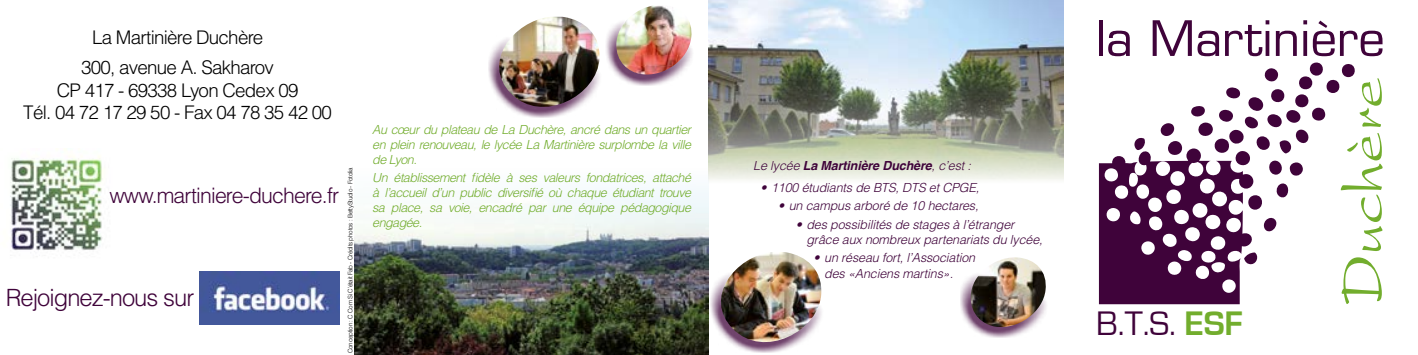
<style>
.page{position:relative;width:1418px;height:355px;background:#fff}
.page>*{position:absolute;margin:0;border:0;box-sizing:border-box;transform-origin:0 0}
.t1{font:35px "Eurostile";color:#3f033a}
.t2{font:300 23.75px "Helvetica";letter-spacing:-.04em;color:#3f033a}
.t3{font:300 21.25px "Helvetica";letter-spacing:-.04em;color:#3f033a}
.t4{font:300 18.75px/29.6px "Helvetica";letter-spacing:-.04em;color:#000;text-align:center}
.t5{font:italic 300 12.5px/15px "Helvetica";letter-spacing:-.04em;color:#72ad2d;text-align:justify}
.t6{font:italic 300 12.5px/15px "Helvetica";letter-spacing:-.01em;color:#3f033a}
.t7{font:italic 700 12.5px "Helvetica";letter-spacing:-.01em;color:#3f033a}
.t8{font:300 6.25px "Helvetica";letter-spacing:-.04em;color:#000}
.s1{font-weight:300}
.s2{font-weight:700;color:#72ad2d}
</style>
<div class="page">
<img style="left:708px;top:0;width:355px;height:221px">
<img style="left:355px;top:188px;width:353px;height:166px">
<div style="left:605px;top:19px;width:90px;height:66px;background:#3f033a;opacity:.75"></div>
<img style="left:615px;top:5px;width:77px;height:71px">
<div style="left:497px;top:7px;width:113px;height:75px;background:#fff"></div>
<div style="left:488px;top:35px;width:114px;height:83px;background:#3f033a;opacity:.75"></div>
<img style="left:499px;top:17px;width:101px;height:90px">
<div style="left:959px;top:271px;width:90px;height:66px;background:#3f033a;opacity:.75"></div>
<img style="left:969px;top:257px;width:78px;height:71px">
<div style="left:710px;top:270px;width:114px;height:83px;background:#3f033a;opacity:.75"></div>
<img style="left:719px;top:252px;width:103px;height:90px">
<img style="left:200px;top:271px;width:139px;height:53px">
<img style="left:10px;top:156px;width:93px;height:95px">
<svg style="left:1099px;top:20px;width:3px;height:36px"></svg>
<svg style="left:1108px;top:31px;width:21px;height:25px"></svg>
<svg style="left:1134px;top:137px;width:11px;height:11px"></svg>
<svg style="left:1098px;top:148px;width:142px;height:156px;fill:#3f033a"></svg>
<svg style="left:1152px;top:20px;width:230px;height:283px"></svg>
<h3 class="t4" style="left:81px;top:22px;width:194px">La Martinière Duchère<br>300, avenue A. Sakharov</h3>
<h3 class="t4" style="left:23px;top:78px;width:310px;line-height:22.5px">CP 417 - 69338 Lyon Cedex 09<br>Tél. 04 72 17 29 50 - Fax 04 78 35 42 00</h3>
<h3 class="t3" style="left:109px;top:182px;width:231px">www.martiniere-duchere.fr</h3>
<h2 class="t2" style="left:6px;top:283px;width:190px">Rejoignez-nous sur</h2>
<p class="t8" style="left:346px;top:352px;width:187px;rotate:-90deg">Conception : C Com Si C’était Fab - Crédits photos : BettyStudio - Fotolia</p>
<p class="t5" style="left:372px;top:122px;width:320px">Au cœur du plateau de La Duchère, ancré dans un quartier en plein renouveau, le lycée La Martinière surplombe la ville de Lyon.</p>
<p class="t5" style="left:372px;top:169px;width:320px">Un établissement fidèle à ses valeurs fondatrices, attaché à l’accueil d’un public diversifié où chaque étudiant trouve sa place, sa voie, encadré par une équipe pédagogique engagée.</p>
<p class="t7" style="left:753px;top:155px;width:219px"><span class="s1">Le lycée</span> La Martinière Duchère<span class="s1">, c’est :</span></p>
<p class="t6" style="left:760px;top:179px;width:220px">• 1100 étudiants de BTS, DTS et CPGE,</p>
<p class="t6" style="left:778px;top:198px;width:202px">• un campus arboré de 10 hectares,</p>
<p class="t6" style="left:806px;top:216px;width:238px;text-indent:-11px">• des possibilités de stages à l’étranger grâce aux nombreux partenariats du lycée,</p>
<p class="t6" style="left:824px;top:250px;width:152px;text-indent:-11px">• un réseau fort, l’Association des «Anciens martins».</p>
<h1 class="t1" style="left:1096px;top:304px;width:148px">B.T.S. <span class="s2">ESF</span></h1>
</div>
